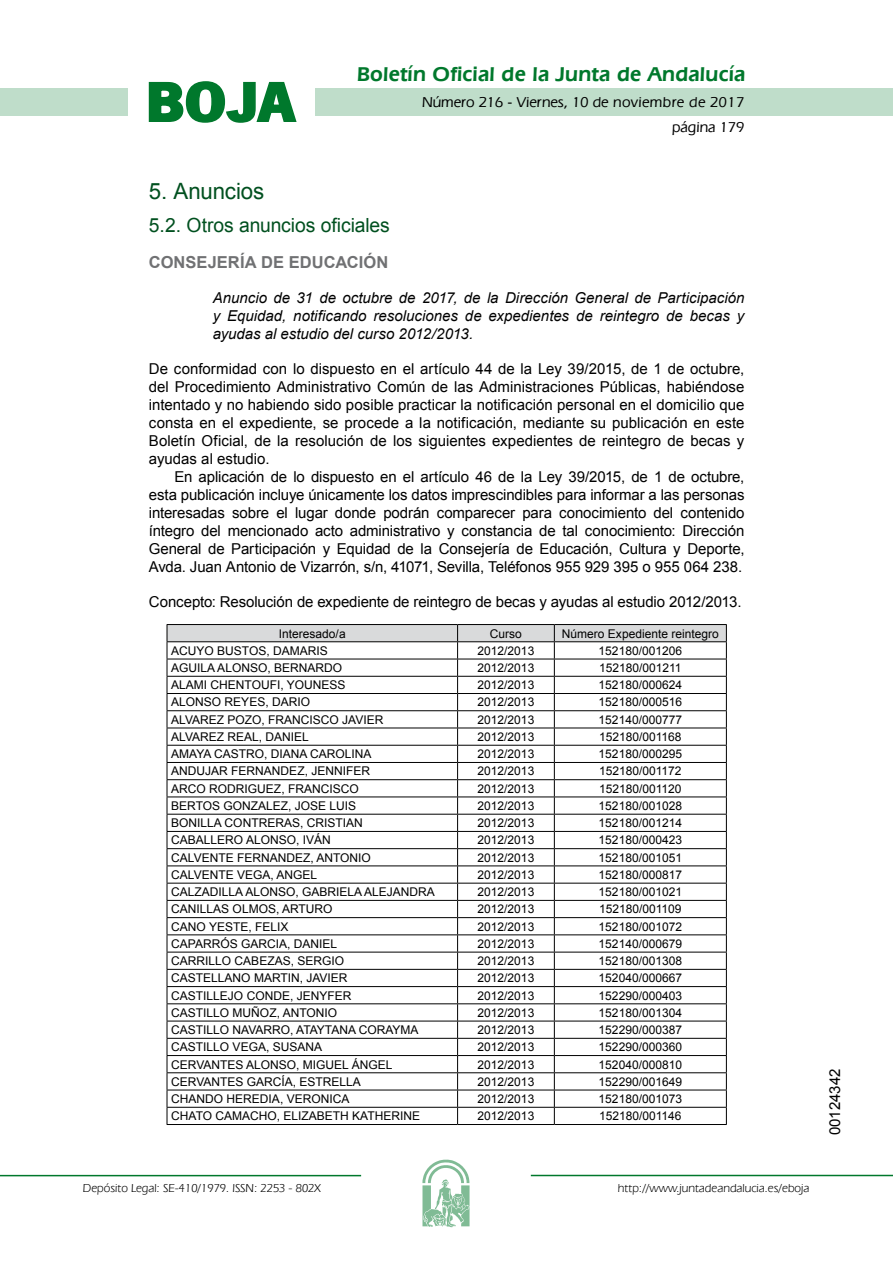
<style>
.page{position:relative;width:893px;height:1263px;background:#fff}
.page>*{position:absolute;margin:0;border:0;box-sizing:border-box;transform-origin:0 0}
.t1{font:700 57.75px "News Got T";color:#00782c;scale:1.14 1}
.t2{font:22.5px "Arial";letter-spacing:-.005em;color:#00501f}
.t3{font:600 21px "Eras IT Cby BT";letter-spacing:.01em;color:#00782c}
.t4{font:19.5px "Arial";letter-spacing:-.005em;color:#00501f}
.t5{font:700 16.5px "Arial";letter-spacing:.005em;color:#707173}
.t6{font:15px/18px "Arial";letter-spacing:-.005em;color:#000;text-align:justify}
.t7{font:italic 15px/18px "Arial";color:#000;text-align:justify}
.t8{font:500 15px/24.5px "Eras IT Cby BT";color:#000;text-align:right}
.t9{font:12px "Arial";color:#000}
.t10{font:12px "Eras IT Cby BT";color:#000}
</style>
<div class="page">
<div style="left:315px;top:88px;width:577px;height:28px;background:#bfddca"></div>
<div style="left:0;top:88px;width:128px;height:28px;background:#bfddca"></div>
<hr style="left:0;top:1175px;width:361px;height:1px;background:#00782c">
<svg style="left:422px;top:1159px;width:47px;height:68px"></svg>
<hr style="left:531px;top:1175px;width:361px;height:1px;background:#00782c">
<svg style="left:148px;top:81px;width:149px;height:42px"></svg>
<hr style="left:167px;top:624px;width:290px;height:1px;background:#000">
<hr style="left:457px;top:624px;width:97px;height:1px;background:#000">
<hr style="left:554px;top:624px;width:172px;height:1px;background:#000">
<svg style="left:167px;top:625px;width:560px;height:499px"></svg>
<hr style="left:167px;top:1124px;width:290px;height:1px;background:#000">
<hr style="left:457px;top:1124px;width:97px;height:1px;background:#000">
<hr style="left:554px;top:1124px;width:172px;height:1px;background:#000">
<h1 class="t1" style="left:145px;top:68px;width:133px">BOJA</h1>
<h3 class="t3" style="left:357px;top:62px;width:390px">Boletín Oficial de la Junta de Andalucía</h3>
<p class="t8" style="left:422px;top:90px;width:324px">Número 216 - Viernes, 10 de noviembre de 2017 página 179</p>
<h2 class="t2" style="left:149px;top:177px;width:117px">5. Anuncios</h2>
<h3 class="t4" style="left:149px;top:212px;width:242px">5.2. Otros anuncios oficiales</h3>
<h3 class="t5" style="left:149px;top:251px;width:241px">CONSEJERÍA DE EDUCACIÓN</h3>
<p class="t7" style="left:213px;top:289px;width:533px">Anuncio de 31 de octubre de 2017, de la Dirección General de Participación y Equidad, notificando resoluciones de expedientes de reintegro de becas y ayudas al estudio del curso 2012/2013.</p>
<p class="t6" style="left:149px;top:360px;width:597px">De conformidad con lo dispuesto en el artículo 44 de la Ley 39/2015, de 1 de octubre, del Procedimiento Administrativo Común de las Administraciones Públicas, habiéndose intentado y no habiendo sido posible practicar la notificación personal en el domicilio que consta en el expediente, se procede a la notificación, mediante su publicación en este Boletín Oficial, de la resolución de los siguientes expedientes de reintegro de becas y ayudas al estudio.</p>
<p class="t6" style="left:149px;top:468px;width:597px;text-indent:26px">En aplicación de lo dispuesto en el artículo 46 de la Ley 39/2015, de 1 de octubre, esta publicación incluye únicamente los datos imprescindibles para informar a las personas interesadas sobre el lugar donde podrán comparecer para conocimiento del contenido íntegro del mencionado acto administrativo y constancia de tal conocimiento: Dirección General de Participación y Equidad de la Consejería de Educación, Cultura y Deporte, Avda. Juan Antonio de Vizarrón, s/n, 41071, Sevilla, Teléfonos 955 929 395 o 955 064 238.</p>
<p class="t6" style="left:149px;top:593px;width:594px">Concepto: Resolución de expediente de reintegro de becas y ayudas al estudio 2012/2013.</p>
<p class="t9" style="left:279px;top:625px;width:68px">Interesado/a</p>
<p class="t9" style="left:490px;top:625px;width:34px">Curso</p>
<p class="t9" style="left:562px;top:625px;width:158px">Número Expediente reintegro</p>
<p class="t9" style="left:171px;top:643px;width:158px">ACUYO BUSTOS, DAMARIS</p>
<p class="t9" style="left:477px;top:643px;width:58px">2012/2013</p>
<p class="t9" style="left:598px;top:643px;width:85px">152180/001206</p>
<p class="t9" style="left:171px;top:660px;width:172px">AGUILA ALONSO, BERNARDO</p>
<p class="t9" style="left:477px;top:660px;width:58px">2012/2013</p>
<p class="t9" style="left:599px;top:660px;width:84px">152180/001211</p>
<p class="t9" style="left:171px;top:677px;width:176px">ALAMI CHENTOUFI, YOUNESS</p>
<p class="t9" style="left:477px;top:677px;width:58px">2012/2013</p>
<p class="t9" style="left:598px;top:677px;width:85px">152180/000624</p>
<p class="t9" style="left:171px;top:694px;width:140px">ALONSO REYES, DARIO</p>
<p class="t9" style="left:477px;top:694px;width:58px">2012/2013</p>
<p class="t9" style="left:598px;top:694px;width:85px">152180/000516</p>
<p class="t9" style="left:171px;top:712px;width:214px">ALVAREZ POZO, FRANCISCO JAVIER</p>
<p class="t9" style="left:477px;top:712px;width:58px">2012/2013</p>
<p class="t9" style="left:598px;top:712px;width:85px">152140/000777</p>
<p class="t9" style="left:171px;top:729px;width:139px">ALVAREZ REAL, DANIEL</p>
<p class="t9" style="left:477px;top:729px;width:58px">2012/2013</p>
<p class="t9" style="left:599px;top:729px;width:84px">152180/001168</p>
<p class="t9" style="left:171px;top:746px;width:202px">AMAYA CASTRO, DIANA CAROLINA</p>
<p class="t9" style="left:477px;top:746px;width:58px">2012/2013</p>
<p class="t9" style="left:598px;top:746px;width:85px">152180/000295</p>
<p class="t9" style="left:171px;top:763px;width:200px">ANDUJAR FERNANDEZ, JENNIFER</p>
<p class="t9" style="left:477px;top:763px;width:58px">2012/2013</p>
<p class="t9" style="left:599px;top:763px;width:84px">152180/001172</p>
<p class="t9" style="left:171px;top:781px;width:189px">ARCO RODRIGUEZ, FRANCISCO</p>
<p class="t9" style="left:477px;top:781px;width:58px">2012/2013</p>
<p class="t9" style="left:599px;top:781px;width:84px">152180/001120</p>
<p class="t9" style="left:171px;top:798px;width:186px">BERTOS GONZALEZ, JOSE LUIS</p>
<p class="t9" style="left:477px;top:798px;width:58px">2012/2013</p>
<p class="t9" style="left:598px;top:798px;width:85px">152180/001028</p>
<p class="t9" style="left:171px;top:815px;width:193px">BONILLA CONTRERAS, CRISTIAN</p>
<p class="t9" style="left:477px;top:815px;width:58px">2012/2013</p>
<p class="t9" style="left:598px;top:815px;width:85px">152180/001214</p>
<p class="t9" style="left:171px;top:832px;width:161px">CABALLERO ALONSO, IVÁN</p>
<p class="t9" style="left:477px;top:832px;width:58px">2012/2013</p>
<p class="t9" style="left:598px;top:832px;width:85px">152180/000423</p>
<p class="t9" style="left:171px;top:850px;width:201px">CALVENTE FERNANDEZ, ANTONIO</p>
<p class="t9" style="left:477px;top:850px;width:58px">2012/2013</p>
<p class="t9" style="left:598px;top:850px;width:85px">152180/001051</p>
<p class="t9" style="left:171px;top:867px;width:147px">CALVENTE VEGA, ANGEL</p>
<p class="t9" style="left:477px;top:867px;width:58px">2012/2013</p>
<p class="t9" style="left:598px;top:867px;width:85px">152180/000817</p>
<p class="t9" style="left:171px;top:884px;width:265px">CALZADILLA ALONSO, GABRIELA ALEJANDRA</p>
<p class="t9" style="left:477px;top:884px;width:58px">2012/2013</p>
<p class="t9" style="left:598px;top:884px;width:85px">152180/001021</p>
<p class="t9" style="left:171px;top:901px;width:163px">CANILLAS OLMOS, ARTURO</p>
<p class="t9" style="left:477px;top:901px;width:58px">2012/2013</p>
<p class="t9" style="left:599px;top:901px;width:84px">152180/001109</p>
<p class="t9" style="left:171px;top:919px;width:119px">CANO YESTE, FELIX</p>
<p class="t9" style="left:477px;top:919px;width:58px">2012/2013</p>
<p class="t9" style="left:598px;top:919px;width:85px">152180/001072</p>
<p class="t9" style="left:171px;top:936px;width:167px">CAPARRÓS GARCIA, DANIEL</p>
<p class="t9" style="left:477px;top:936px;width:58px">2012/2013</p>
<p class="t9" style="left:598px;top:936px;width:85px">152140/000679</p>
<p class="t9" style="left:171px;top:953px;width:174px">CARRILLO CABEZAS, SERGIO</p>
<p class="t9" style="left:477px;top:953px;width:58px">2012/2013</p>
<p class="t9" style="left:598px;top:953px;width:85px">152180/001308</p>
<p class="t9" style="left:171px;top:970px;width:178px">CASTELLANO MARTIN, JAVIER</p>
<p class="t9" style="left:477px;top:970px;width:58px">2012/2013</p>
<p class="t9" style="left:598px;top:970px;width:85px">152040/000667</p>
<p class="t9" style="left:171px;top:988px;width:182px">CASTILLEJO CONDE, JENYFER</p>
<p class="t9" style="left:477px;top:988px;width:58px">2012/2013</p>
<p class="t9" style="left:598px;top:988px;width:85px">152290/000403</p>
<p class="t9" style="left:171px;top:1005px;width:167px">CASTILLO MUÑOZ, ANTONIO</p>
<p class="t9" style="left:477px;top:1005px;width:58px">2012/2013</p>
<p class="t9" style="left:598px;top:1005px;width:85px">152180/001304</p>
<p class="t9" style="left:171px;top:1022px;width:249px">CASTILLO NAVARRO, ATAYTANA CORAYMA</p>
<p class="t9" style="left:477px;top:1022px;width:58px">2012/2013</p>
<p class="t9" style="left:598px;top:1022px;width:85px">152290/000387</p>
<p class="t9" style="left:171px;top:1039px;width:152px">CASTILLO VEGA, SUSANA</p>
<p class="t9" style="left:477px;top:1039px;width:58px">2012/2013</p>
<p class="t9" style="left:598px;top:1039px;width:85px">152290/000360</p>
<p class="t9" style="left:171px;top:1056px;width:223px">CERVANTES ALONSO, MIGUEL ÁNGEL</p>
<p class="t9" style="left:477px;top:1056px;width:58px">2012/2013</p>
<p class="t9" style="left:598px;top:1056px;width:85px">152040/000810</p>
<p class="t9" style="left:171px;top:1074px;width:191px">CERVANTES GARCÍA, ESTRELLA</p>
<p class="t9" style="left:477px;top:1074px;width:58px">2012/2013</p>
<p class="t9" style="left:598px;top:1074px;width:85px">152290/001649</p>
<p class="t9" style="left:171px;top:1091px;width:180px">CHANDO HEREDIA, VERONICA</p>
<p class="t9" style="left:477px;top:1091px;width:58px">2012/2013</p>
<p class="t9" style="left:598px;top:1091px;width:85px">152180/001073</p>
<p class="t9" style="left:171px;top:1108px;width:250px">CHATO CAMACHO, ELIZABETH KATHERINE</p>
<p class="t9" style="left:477px;top:1108px;width:58px">2012/2013</p>
<p class="t9" style="left:599px;top:1108px;width:84px">152180/001146</p>
<p class="t10" style="left:83px;top:1181px;width:239px">Depósito Legal: SE-410/1979. ISSN: 2253 - 802X</p>
<p class="t10" style="left:618px;top:1181px;width:193px">http://www.juntadeandalucia.es/eboja</p>
<p class="t6" style="left:826px;top:1135px;width:68px;rotate:-90deg">00124342</p>
</div>
